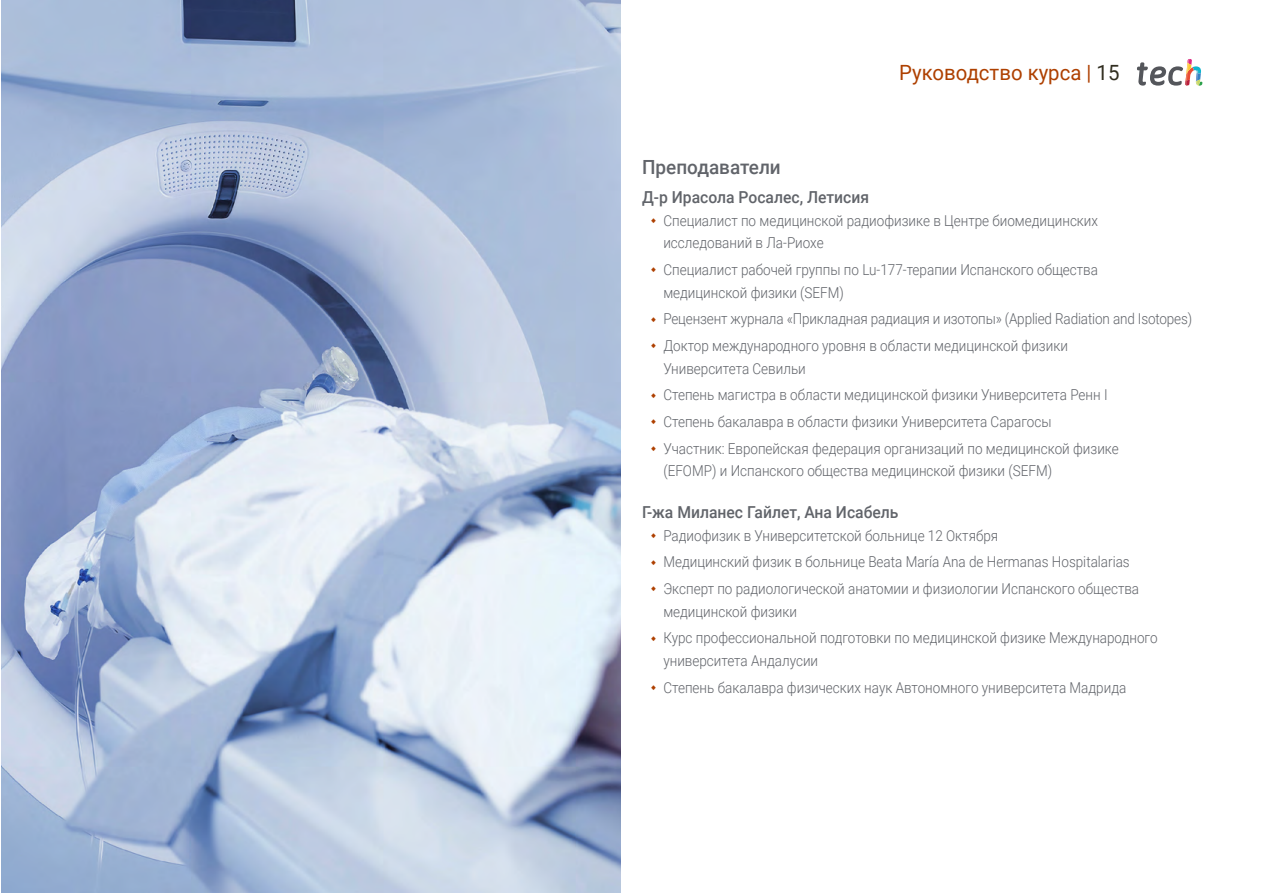
<style>
.page{position:relative;width:1263px;height:893px;background:#fff}
.page>*{position:absolute;margin:0;border:0;box-sizing:border-box;transform-origin:0 0}
.t1{font:21px "Roboto";color:#ae4000}
.t2{font:500 19.5px "Roboto";color:#61646a}
.t3{font:500 16.5px "Roboto";color:#61646a;scale:.95 1}
.t4{font:300 15px/26.7px "Roboto";color:#61646a;scale:.9 1}
.s1{color:#312e20}
</style>
<div class="page">
<img style="left:1px;top:0;width:620px;height:893px">
<svg style="left:1137px;top:59px;width:65px;height:27px"></svg>
<h1 class="t1" style="left:899px;top:57px;width:222px">Руководство курса | <span class="s1">15</span></h1>
<h2 class="t2" style="left:642px;top:154px;width:140px">Преподаватели</h2>
<p class="t3" style="left:642px;top:186px;width:240px">Д-р Ирасола Росалес, Летисия</p>
<p class="t4" style="left:663px;top:209px;width:484px;line-height:22.5px">Специалист по медицинской радиофизике в Центре биомедицинских исследований в Ла-Риохе</p>
<p class="t4" style="left:663px;top:258px;width:484px;line-height:22.5px">Специалист рабочей группы по Lu-177-терапии Испанского общества медицинской физики (SEFM)</p>
<p class="t4" style="left:663px;top:305px;width:589px">Рецензент журнала «Прикладная радиация и изотопы» (Applied Radiation and Isotopes)<br>Доктор международного уровня в области медицинской физики</p>
<p class="t4" style="left:663px;top:354px;width:507px">Университета Севильи<br>Степень магистра в области медицинской физики Университета Ренн I Степень бакалавра в области физики Университета Сарагосы<br>Участник: Европейская федерация организаций по медицинской физике</p>
<p class="t4" style="left:663px;top:457px;width:433px">(EFOMP) и Испанского общества медицинской физики (SEFM)</p>
<p class="t3" style="left:642px;top:501px;width:271px">Г-жа Миланес Гайлет, Ана Исабель</p>
<p class="t4" style="left:663px;top:521px;width:530px">Радиофизик в Университетской больнице 12 Октября<br>Медицинский физик в больнице Beata María Ana de Hermanas Hospitalarias<br>Эксперт по радиологической анатомии и физиологии Испанского общества</p>
<p class="t4" style="left:663px;top:597px;width:551px">медицинской физики<br>Курс профессиональной подготовки по медицинской физике Международного</p>
<p class="t4" style="left:663px;top:646px;width:516px">университета Андалусии<br>Степень бакалавра физических наук Автономного университета Мадрида</p>
</div>
